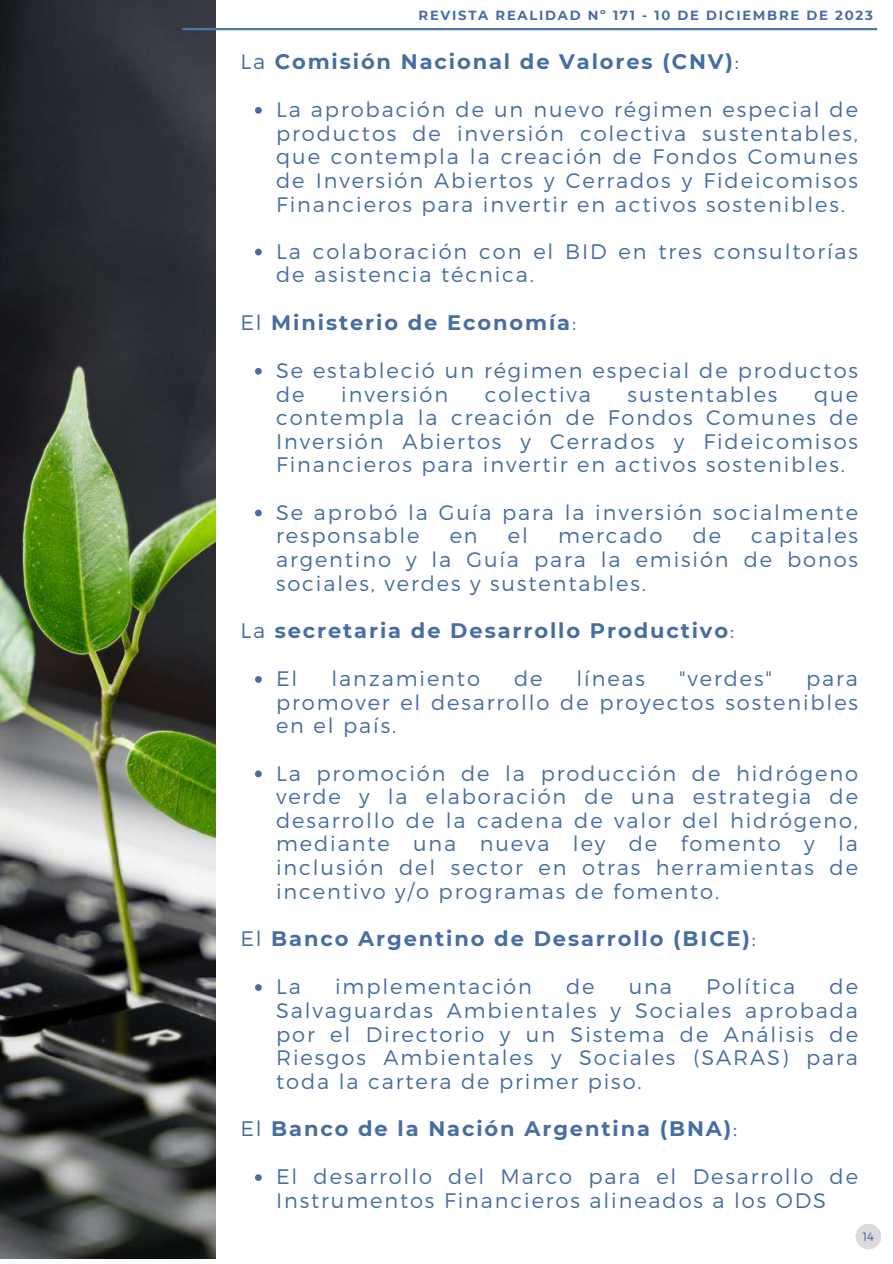
<style>
.page{position:relative;width:893px;height:1264px;background:#fff}
.page>*{position:absolute;margin:0;border:0;box-sizing:border-box;transform-origin:0 0}
.t1{font:300 21px/23.5px "Montserrat";letter-spacing:.09em;color:#476da2;text-align:justify}
.t2{font:700 21px "Montserrat";letter-spacing:.09em;color:#476da2}
.t3{font:700 13.2px "Montserrat";letter-spacing:.13em;color:#476da2}
.t4{font:300 12px "Montserrat";color:#42618b}
.s1{font-weight:300}
</style>
<div class="page">
<img style="left:0;top:0;width:216px;height:1258px">
<div style="left:855px;top:1223px;width:26px;height:26px;background:#dcdade;border-radius:50%"></div>
<hr style="left:182px;top:28px;width:695px;height:2px;background:#4c75ad">
<svg style="left:255px;top:107px;width:7px;height:7px"></svg>
<svg style="left:255px;top:249px;width:7px;height:6px"></svg>
<svg style="left:255px;top:368px;width:7px;height:6px"></svg>
<svg style="left:255px;top:509px;width:7px;height:7px"></svg>
<svg style="left:255px;top:676px;width:7px;height:6px"></svg>
<svg style="left:255px;top:770px;width:7px;height:7px"></svg>
<svg style="left:255px;top:984px;width:7px;height:6px"></svg>
<svg style="left:255px;top:1174px;width:7px;height:6px"></svg>
<p class="t3" style="left:418px;top:7px;width:455px">REVISTA REALIDAD Nº 171 - 10 DE DICIEMBRE DE 2023</p>
<p class="t2" style="left:240px;top:48px;width:500px"><span class="s1">La</span> Comisión Nacional de Valores (CNV)<span class="s1">:</span></p>
<p class="t1" style="left:276px;top:97px;width:583px">La aprobación de un nuevo régimen especial de productos de inversión colectiva sustentables, que contempla la creación de Fondos Comunes de Inversión Abiertos y Cerrados y Fideicomisos Financieros para invertir en activos sostenibles.</p>
<p class="t1" style="left:276px;top:238px;width:583px">La colaboración con el BID en tres consultorías de asistencia técnica.</p>
<p class="t2" style="left:240px;top:309px;width:337px"><span class="s1">El</span> Ministerio de Economía<span class="s1">:</span></p>
<p class="t1" style="left:276px;top:358px;width:583px">Se estableció un régimen especial de productos de</p>
<p class="t1" style="left:341px;top:381px;width:108px">inversión</p>
<p class="t1" style="left:485px;top:381px;width:108px">colectiva</p>
<p class="t1" style="left:627px;top:381px;width:151px">sustentables</p>
<p class="t1" style="left:276px;top:381px;width:583px;text-indent:538px">que contempla la creación de Fondos Comunes de Inversión Abiertos y Cerrados y Fideicomisos Financieros para invertir en activos sostenibles.</p>
<p class="t1" style="left:276px;top:499px;width:583px">Se aprobó la Guía para la inversión socialmente responsable</p>
<p class="t1" style="left:276px;top:523px;width:583px;text-indent:475px">capitales argentino y la Guía para la emisión de bonos sociales, verdes y sustentables.</p>
<p class="t2" style="left:240px;top:617px;width:495px"><span class="s1">La</span> secretaria de Desarrollo Productivo<span class="s1">:</span></p>
<p class="t1" style="left:276px;top:666px;width:23px">El</p>
<p class="t1" style="left:331px;top:666px;width:150px">lanzamiento</p>
<p class="t1" style="left:514px;top:666px;width:30px">de</p>
<p class="t1" style="left:576px;top:666px;width:70px">líneas</p>
<p class="t1" style="left:679px;top:666px;width:94px">"verdes"</p>
<p class="t1" style="left:449px;top:523px;width:29px">en</p>
<p class="t1" style="left:508px;top:523px;width:22px">el</p>
<p class="t1" style="left:558px;top:523px;width:106px">mercado</p>
<p class="t1" style="left:692px;top:523px;width:30px">de</p>
<p class="t1" style="left:276px;top:666px;width:583px;text-indent:530px">para promover el desarrollo de proyectos sostenibles en el país.</p>
<p class="t1" style="left:276px;top:760px;width:583px">La promoción de la producción de hidrógeno verde y la elaboración de una estrategia de desarrollo de la cadena de valor del hidrógeno, mediante una nueva ley de fomento y la inclusión del sector en otras herramientas de incentivo y/o programas de fomento.</p>
<p class="t2" style="left:240px;top:925px;width:517px"><span class="s1">El</span> Banco Argentino de Desarrollo (BICE)<span class="s1">:</span></p>
<p class="t1" style="left:276px;top:973px;width:26px">La</p>
<p class="t1" style="left:335px;top:973px;width:198px">implementación</p>
<p class="t1" style="left:566px;top:973px;width:30px">de</p>
<p class="t1" style="left:628px;top:973px;width:45px">una</p>
<p class="t1" style="left:706px;top:973px;width:91px">Política</p>
<p class="t1" style="left:276px;top:973px;width:583px;text-indent:553px">de Salvaguardas Ambientales y Sociales aprobada por el Directorio y un Sistema de Análisis de Riesgos Ambientales y Sociales (SARAS) para toda la cartera de primer piso.</p>
<p class="t2" style="left:240px;top:1115px;width:498px"><span class="s1">El</span> Banco de la Nación Argentina (BNA)<span class="s1">:</span></p>
<p class="t1" style="left:276px;top:1163px;width:583px">El desarrollo del Marco para el Desarrollo de<br>Instrumentos Financieros alineados a los ODS</p>
<p class="t4" style="left:862px;top:1228px;width:13px">14</p>
</div>
